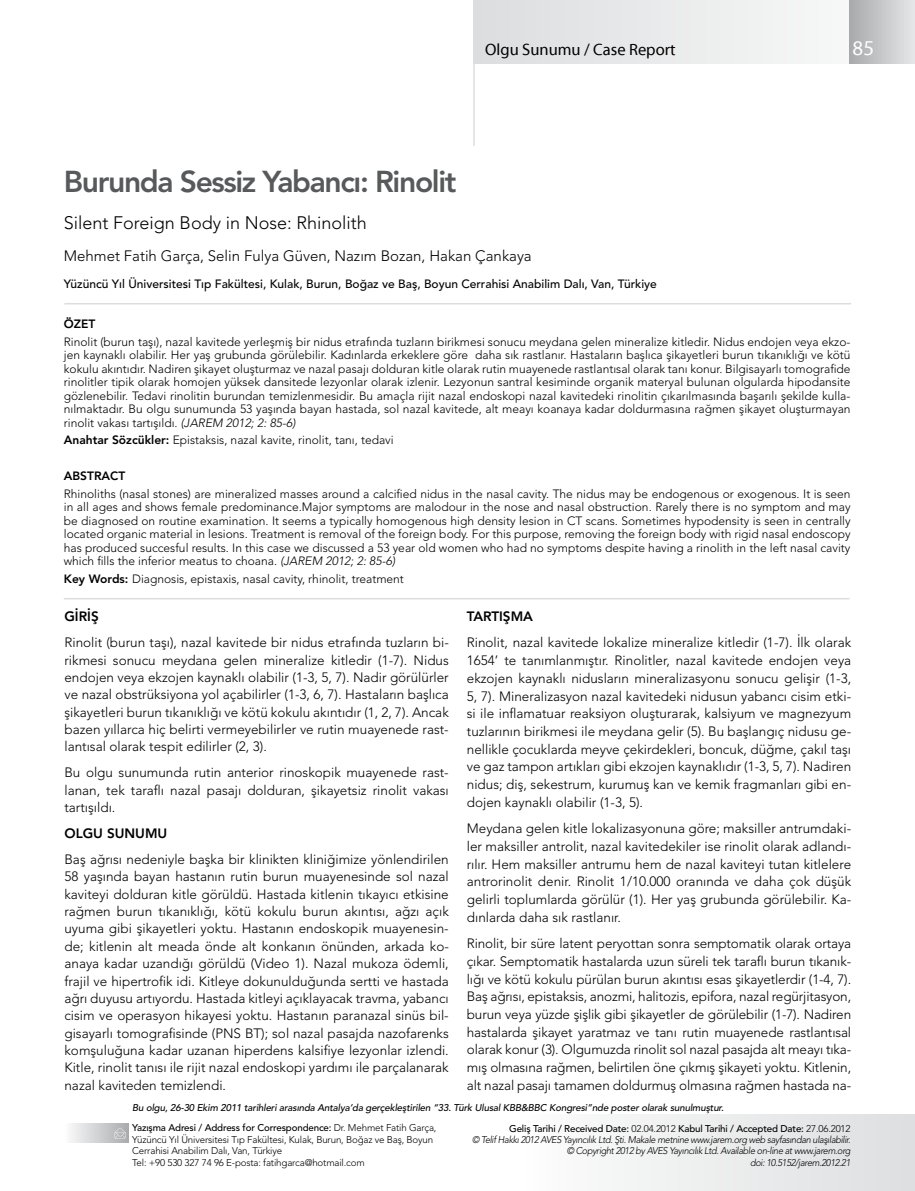
<style>
.page{position:relative;width:915px;height:1191px;background:#fff}
.page>*{position:absolute;margin:0;border:0;box-sizing:border-box;transform-origin:0 0}
.t1{font:800 30px "Avenir LT Std";letter-spacing:-.045em;color:#58595b}
.t2{font:21px "Myriad";color:#fff}
.t3{font:300 18px "Avenir LT Std";color:#000}
.t4{font:16.5px "Myriad";color:#000}
.t5{font:300 15px "Avenir LT Std";color:#000}
.t6{font:300 13.5px/17.7px "Avenir LT Std";color:#000;text-align:justify}
.t7{font:800 13.5px "Avenir LT Std";color:#000}
.t8{font:300 12px/13.5px "Avenir LT Std";color:#000;text-align:justify}
.t9{font:500 12px "Avenir LT Std";color:#000}
.t10{font:800 12px "Avenir LT Std";color:#000}
.t11{font:italic 300 9.75px/11.4px "Avenir LT Std";letter-spacing:-.04em;color:#000;text-align:right;scale:.95 1}
.t12{font:300 9.75px/11.4px "Avenir LT Std";letter-spacing:-.015em;color:#000}
.t13{font:italic 500 9.75px "Avenir LT Std";letter-spacing:-.015em;color:#000}
.s1{font-style:italic}
.s2{font-weight:800}
.s3{font-weight:500}
.s4{font-weight:500;font-style:normal}
.s5{font-style:normal}
</style>
<div class="page">
<div style="left:521px;top:1114px;width:393px;height:77px;background:linear-gradient(to right,#fdfdfd,#dddee0)"></div>
<div style="left:64px;top:1123px;width:65px;height:19px;background:linear-gradient(to right,#fdfdfe,#a8abad)"></div>
<svg style="left:114px;top:1127px;width:12px;height:12px"></svg>
<hr style="left:64px;top:303px;width:786px;height:1px;background:#dcddde">
<hr style="left:64px;top:598px;width:785px;height:1px;background:#dcddde">
<div style="left:473px;top:0;width:439px;height:64px;background:linear-gradient(to bottom,#eaeaeb,#eaeaeb)"></div>
<div style="left:849px;top:0;width:65px;height:64px;background:linear-gradient(to right,#a7a9ac,#e5e6e7)"></div>
<hr style="left:473px;top:44px;width:1px;height:102px;background:#dcddde">
<p class="t4" style="left:485px;top:40px;width:192px">Olgu Sunumu / Case Report</p>
<h2 class="t2" style="left:852px;top:35px;width:23px">85</h2>
<h1 class="t1" style="left:64px;top:164px;width:394px">Burunda Sessiz Yabancı: Rinolit</h1>
<h3 class="t3" style="left:64px;top:212px;width:304px">Silent Foreign Body in Nose: Rhinolith</h3>
<p class="t5" style="left:64px;top:247px;width:469px">Mehmet Fatih Garça, Selin Fulya Güven, Nazım Bozan, Hakan Çankaya</p>
<p class="t9" style="left:64px;top:277px;width:594px">Yüzüncü Yıl Üniversitesi Tıp Fakültesi, Kulak, Burun, Boğaz ve Baş, Boyun Cerrahisi Anabilim Dalı, Van, Türkiye</p>
<p class="t10" style="left:64px;top:316px;width:33px">ÖZET</p>
<p class="t8" style="left:64px;top:335px;width:788px">Rinolit (burun taşı), nazal kavitede yerleşmiş bir nidus etrafında tuzların birikmesi sonucu meydana gelen mineralize kitledir. Nidus endojen veya ekzo&shy;jen kaynaklı olabilir. Her yaş grubunda görülebilir. Kadınlarda erkeklere göre daha sık rastlanır. Hastaların başlıca şikayetleri burun tıkanıklığı ve kötü kokulu akıntıdır. Nadiren şikayet oluşturmaz ve nazal pasajı dolduran kitle olarak rutin muayenede rastlantısal olarak tanı konur. Bilgisayarlı tomografide rinolitler tipik olarak homojen yüksek dansitede lezyonlar olarak izlenir. Lezyonun santral kesiminde organik materyal bulunan olgularda hipodansite gözlenebilir. Tedavi rinolitin burundan temizlenmesidir. Bu amaçla rijit nazal endoskopi nazal kavitedeki rinolitin çıkarılmasında başarılı şekilde kulla&shy;nılmaktadır. Bu olgu sunumunda 53 yaşında bayan hastada, sol nazal kavitede, alt meayı koanaya kadar doldurmasına rağmen şikayet oluşturmayan rinolit vakası tartışıldı. <span class="s1">(JAREM 2012; 2: 85-6)</span></p>
<p class="t8" style="left:64px;top:433px;width:331px"><span class="s2">Anahtar Sözcükler:</span> Epistaksis, nazal kavite, rinolit, tanı, tedavi</p>
<p class="t10" style="left:64px;top:468px;width:63px">ABSTRACT</p>
<p class="t8" style="left:64px;top:487px;width:788px">Rhinoliths (nasal stones) are mineralized masses around a calcified nidus in the nasal cavity. The nidus may be endogenous or exogenous. It is seen in all ages and shows female predominance.Major symptoms are malodour in the nose and nasal obstruction. Rarely there is no symptom and may be diagnosed on routine examination. It seems a typically homogenous high density lesion in CT scans. Sometimes hypodensity is seen in centrally located organic material in lesions. Treatment is removal of the foreign body. For this purpose, removing the foreign body with rigid nasal endoscopy has produced succesful results. In this case we discussed a 53 year old women who had no symptoms despite having a rinolith in the left nasal cavity which fills the inferior meatus to choana. <span class="s1">(JAREM 2012; 2: 85-6)</span></p>
<p class="t8" style="left:64px;top:572px;width:341px"><span class="s2">Key Words:</span> Diagnosis, epistaxis, nasal cavity, rhinolit, treatment</p>
<p class="t7" style="left:64px;top:608px;width:36px">GİRİŞ</p>
<p class="t6" style="left:64px;top:634px;width:386px">Rinolit (burun taşı), nazal kavitede bir nidus etrafında tuzların bi&shy;rikmesi sonucu meydana gelen mineralize kitledir (1-7). Nidus endojen veya ekzojen kaynaklı olabilir (1-3, 5, 7). Nadir görülürler ve nazal obstrüksiyona yol açabilirler (1-3, 6, 7). Hastaların başlıca şikayetleri burun tıkanıklığı ve kötü kokulu akıntıdır (1, 2, 7). Ancak bazen yıllarca hiç belirti vermeyebilirler ve rutin muayenede rast&shy;lantısal olarak tespit edilirler (2, 3).</p>
<p class="t6" style="left:64px;top:764px;width:386px">Bu olgu sunumunda rutin anterior rinoskopik muayenede rast&shy;lanan, tek taraflı nazal pasajı dolduran, şikayetsiz rinolit vakası tartışıldı.</p>
<p class="t7" style="left:64px;top:825px;width:104px">OLGU SUNUMU</p>
<p class="t6" style="left:64px;top:850px;width:386px">Baş ağrısı nedeniyle başka bir klinikten kliniğimize yönlendirilen 58 yaşında bayan hastanın rutin burun muayenesinde sol nazal kaviteyi dolduran kitle görüldü. Hastada kitlenin tıkayıcı etkisine rağmen burun tıkanıklığı, kötü kokulu burun akıntısı, ağzı açık uyuma gibi şikayetleri yoktu. Hastanın endoskopik muayenesin&shy;de; kitlenin alt meada önde alt konkanın önünden, arkada ko&shy;anaya kadar uzandığı görüldü (Video 1). Nazal mukoza ödemli, frajil ve hipertrofik idi. Kitleye dokunulduğunda sertti ve hastada ağrı duyusu artıyordu. Hastada kitleyi açıklayacak travma, yabancı cisim ve operasyon hikayesi yoktu. Hastanın paranazal sinüs bil&shy;gisayarlı tomografisinde (PNS BT); sol nazal pasajda nazofarenks komşuluğuna kadar uzanan hiperdens kalsifiye lezyonlar izlendi.<br>Kitle, rinolit tanısı ile rijit nazal endoskopi yardımı ile parçalanarak nazal kaviteden temizlendi.</p>
<p class="t7" style="left:466px;top:608px;width:68px">TARTIŞMA</p>
<p class="t6" style="left:466px;top:634px;width:386px">Rinolit, nazal kavitede lokalize mineralize kitledir (1-7). İlk olarak 1654’ te tanımlanmıştır. Rinolitler, nazal kavitede endojen veya ekzojen kaynaklı nidusların mineralizasyonu sonucu gelişir (1-3, 5, 7). Mineralizasyon nazal kavitedeki nidusun yabancı cisim etki&shy;si ile inflamatuar reaksiyon oluşturarak, kalsiyum ve magnezyum tuzlarının birikmesi ile meydana gelir (5). Bu başlangıç nidusu ge&shy;nellikle çocuklarda meyve çekirdekleri, boncuk, düğme, çakıl taşı ve gaz tampon artıkları gibi ekzojen kaynaklıdır (1-3, 5, 7). Nadiren nidus; diş, sekestrum, kurumuş kan ve kemik fragmanları gibi en&shy;dojen kaynaklı olabilir (1-3, 5).</p>
<p class="t6" style="left:466px;top:819px;width:386px">Meydana gelen kitle lokalizasyonuna göre; maksiller antrumdaki&shy;ler maksiller antrolit, nazal kavitedekiler ise rinolit olarak adlandı&shy;rılır. Hem maksiller antrumu hem de nazal kaviteyi tutan kitlelere antrorinolit denir. Rinolit 1/10.000 oranında ve daha çok düşük gelirli toplumlarda görülür (1). Her yaş grubunda görülebilir. Ka&shy;dınlarda daha sık rastlanır.</p>
<p class="t6" style="left:466px;top:934px;width:386px">Rinolit, bir süre latent peryottan sonra semptomatik olarak ortaya çıkar. Semptomatik hastalarda uzun süreli tek taraflı burun tıkanık&shy;lığı ve kötü kokulu pürülan burun akıntısı esas şikayetlerdir (1-4, 7).<br>Baş ağrısı, epistaksis, anozmi, halitozis, epifora, nazal regürjitasyon, burun veya yüzde şişlik gibi şikayetler de görülebilir (1-7). Nadiren hastalarda şikayet yaratmaz ve tanı rutin muayenede rastlantısal olarak konur (3). Olgumuzda rinolit sol nazal pasajda alt meayı tıka&shy;mış olmasına rağmen, belirtilen öne çıkmış şikayeti yoktu. Kitlenin, alt nazal pasajı tamamen doldurmuş olmasına rağmen hastada na-</p>
<p class="t13" style="left:132px;top:1101px;width:593px">Bu olgu, 26-30 Ekim 2011 tarihleri arasında Antalya’da gerçekleştirilen “33. Türk Ulusal KBB&amp;BBC Kongresi”nde poster olarak sunulmuştur.</p>
<p class="t12" style="left:132px;top:1122px;width:305px"><span class="s3">Yazışma Adresi / Address for Correspondence:</span> Dr. Mehmet Fatih Garça, Yüzüncü Yıl Üniversitesi Tıp Fakültesi, Kulak, Burun, Boğaz ve Baş, Boyun Cerrahisi Anabilim Dalı, Van, Türkiye<br>Tel: +90 530 327 74 96 E-posta: fatihgarca@hotmail.com</p>
<p class="t11" style="left:472px;top:1122px;width:400px"><span class="s4">Geliş Tarihi / Received Date:</span> <span class="s5">02.04.2012</span> <span class="s4">Kabul Tarihi / Accepted Date:</span> <span class="s5">27.06.2012<br></span>© Telif Hakkı 2012 AVES Yayıncılık Ltd. Şti. Makale metnine www.jarem.org web sayfasından ulaşılabilir. © Copyright 2012 by AVES Yayıncılık Ltd. Available on-line at www.jarem.org<br>doi: 10.5152/jarem.2012.21</p>
</div>
